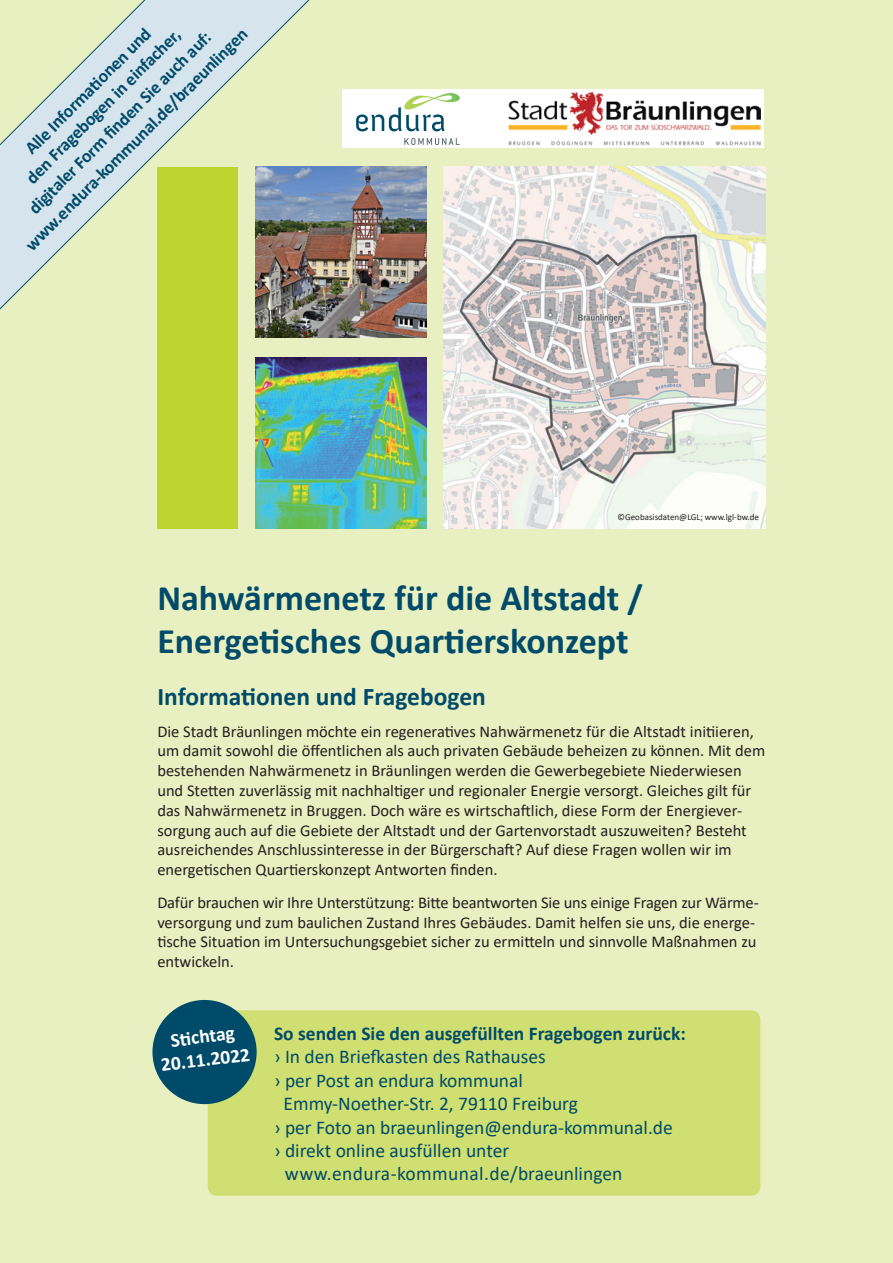
<style>
.page{position:relative;width:893px;height:1263px;background:#e8f0c1}
.page>*{position:absolute;margin:0;border:0;box-sizing:border-box;transform-origin:0 0}
.t1{font:700 36px/43.2px "Calibri";color:#004b69}
.t2{font:700 25.5px "Calibri";color:#004b69}
.t3{font:19.5px "Calibri";color:#004b69}
.t4{font:700 19.5px "Calibri";color:#004b69}
.t5{font:700 19.5px/23.4px "Calibri";color:#fff;text-align:center}
.t6{font:700 18px/21.6px "Calibri";color:#004b69;text-align:center}
.t7{font:16.5px/19.8px "Calibri";color:#231f20}
.t8{font:9px "Calibri";color:#231f20}
</style>
<div class="page">
<div style="left:157px;top:167px;width:81px;height:362px;background:#bcd531"></div>
<img style="left:443px;top:167px;width:322px;height:361px">
<img style="left:383px;top:167px;width:43px;height:171px">
<img style="left:255px;top:357px;width:171px;height:171px">
<svg style="left:0;top:0;width:383px;height:338px"></svg>
<div style="left:208px;top:1010px;width:552px;height:186px;background:#cfdf71;border-radius:9px"></div>
<div style="left:152px;top:1000px;width:105px;height:104px;background:#004b69;border-radius:50%"></div>
<div style="left:342px;top:89px;width:422px;height:58px;background:#fff"></div>
<img style="left:508px;top:91px;width:252px;height:54px">
<svg style="left:356px;top:93px;width:104px;height:38px"></svg>
<svg style="left:404px;top:138px;width:56px;height:7px"></svg>
<p class="t6" style="left:6px;top:157px;width:212px;rotate:-45deg">Alle Informati onen und<br>den Fragebogen in einfacher,</p>
<p class="t6" style="left:3px;top:222px;width:308px;line-height:23.4px;rotate:-45deg">digitaler Form fi nden Sie auch auf: www.endura-kommunal.de/braeunlingen</p>
<p class="t8" style="left:618px;top:511px;width:143px">©Geobasisdaten@LGL; www.lgl-bw.de</p>
<h1 class="t1" style="left:157px;top:576px;width:487px">Nahwärmenetz für die Altstadt /<br>Energetisches Quartierskonzept</h1>
<h2 class="t2" style="left:157px;top:678px;width:330px">Informationen und Fragebogen</h2>
<p class="t7" style="left:157px;top:721px;width:609px">Die Stadt Bräunlingen möchte ein regeneratives Nahwärmenetz für die Altstadt initiieren, um damit sowohl die öffentlichen als auch privaten Gebäude beheizen zu können. Mit dem bestehenden Nahwärmenetz in Bräunlingen werden die Gewerbegebiete Niederwiesen und Stetten zuverlässig mit nachhaltiger und regionaler Energie versorgt. Gleiches gilt für das Nahwärmenetz in Bruggen. Doch wäre es wirtschaftlich, diese Form der Energiever&shy;sorgung auch auf die Gebiete der Altstadt und der Gartenvorstadt auszuweiten? Besteht ausreichendes Anschlussinteresse in der Bürgerschaft? Auf diese Fragen wollen wir im energetischen Quartierskonzept Antworten finden.</p>
<p class="t7" style="left:157px;top:892px;width:603px">Dafür brauchen wir Ihre Unterstützung: Bitte beantworten Sie uns einige Fragen zur Wärme&shy;versorgung und zum baulichen Zustand Ihres Gebäudes. Damit helfen sie uns, die energe&shy;tische Situation im Untersuchungsgebiet sicher zu ermitteln und sinnvolle Maßnahmen zu entwickeln.</p>
<p class="t5" style="left:157px;top:1030px;width:91px;rotate:-7deg">Sti chtag<br>20.11.2022</p>
<p class="t4" style="left:274px;top:1020px;width:413px">So senden Sie den ausgefüllten Fragebogen zurück:</p>
<p class="t3" style="left:274px;top:1043px;width:273px">› In den Briefkasten des Rathauses</p>
<p class="t3" style="left:274px;top:1067px;width:250px">› per Post an endura kommunal</p>
<p class="t3" style="left:284px;top:1090px;width:296px">Emmy-Noether-Str. 2, 79110 Freiburg</p>
<p class="t3" style="left:274px;top:1113px;width:400px">› per Foto an braeunlingen@endura-kommunal.de</p>
<p class="t3" style="left:274px;top:1137px;width:237px">› direkt online ausfüllen unter</p>
<p class="t3" style="left:285px;top:1160px;width:339px">www.endura-kommunal.de/braeunlingen</p>
</div>
